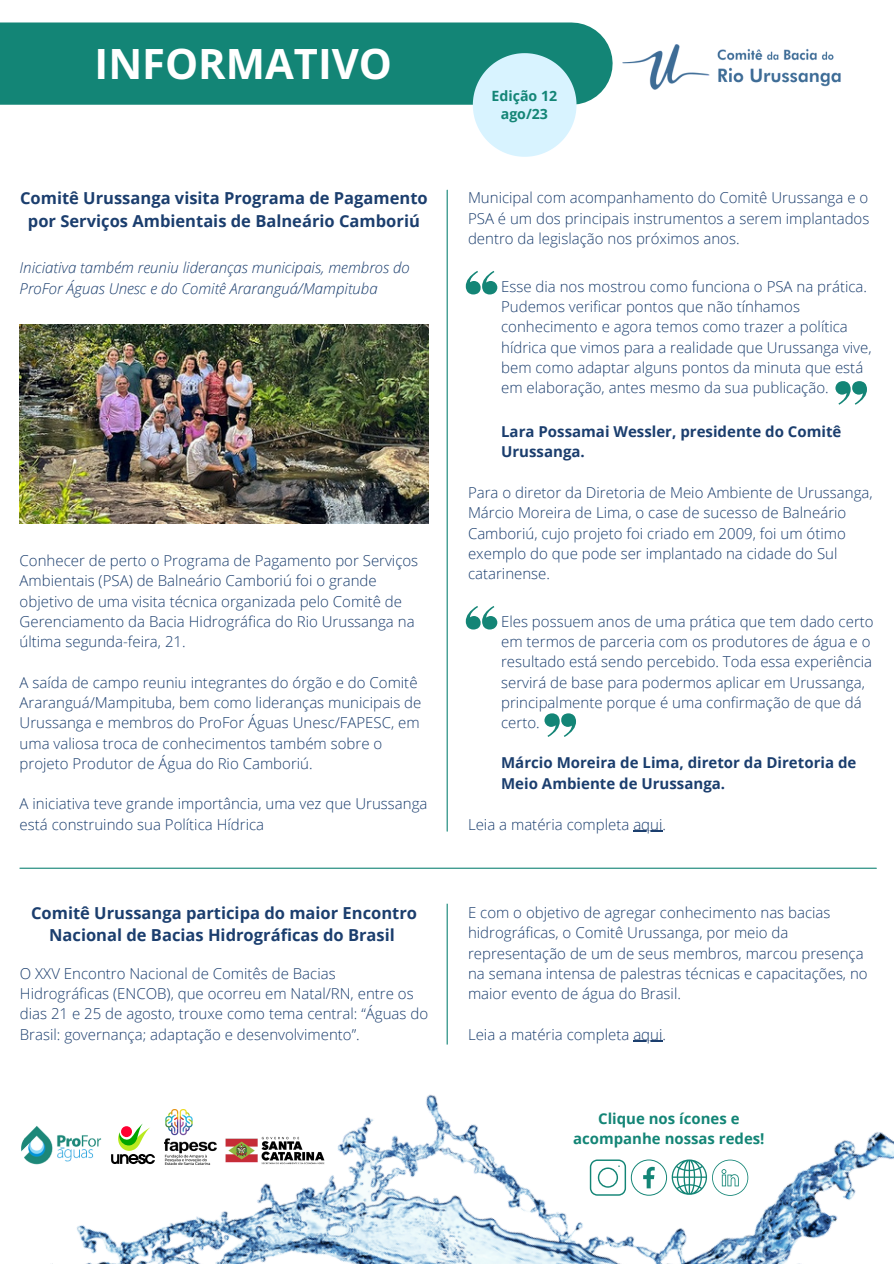
<style>
.page{position:relative;width:894px;height:1264px;background:#fff}
.page>*{position:absolute;margin:0;border:0;box-sizing:border-box;transform-origin:0 0}
.t1{font:700 41.7px "Open Sans";color:#fff}
.t2{font:700 16.5px/22.5px "Open Sans";color:#1b3e6e;text-align:center}
.t3{font:300 15px/20.2px "Open Sans";color:#1b3e6e}
.t4{font:700 15px/20.2px "Open Sans";color:#1b3e6e}
.t5{font:italic 300 15px/20.2px "Open Sans";color:#1b3e6e}
.t6{font:700 15px/20.7px "Open Sans";color:#138576;text-align:center}
.t7{font:700 14.1px "Open Sans";color:#138576}
</style>
<div class="page">
<div style="left:0;top:23px;width:571px;height:82px;background:#138576"></div>
<svg style="left:472px;top:53px;width:104px;height:104px"></svg>
<img style="left:19px;top:779px;width:874px;height:484px">
<img style="left:20px;top:1123px;width:83px;height:44px">
<svg style="left:111px;top:1123px;width:44px;height:41px"></svg>
<img style="left:164px;top:1109px;width:52px;height:55px">
<img style="left:223px;top:1130px;width:111px;height:36px">
<img style="left:622px;top:44px;width:219px;height:46px">
<svg style="left:589px;top:1159px;width:159px;height:36px"></svg>
<hr style="left:446px;top:190px;width:1px;height:641px;background:#138576">
<img style="left:20px;top:324px;width:408px;height:200px">
<svg style="left:835px;top:381px;width:31px;height:24px"></svg>
<svg style="left:465px;top:271px;width:32px;height:23px"></svg>
<svg style="left:544px;top:713px;width:32px;height:24px"></svg>
<svg style="left:465px;top:606px;width:32px;height:23px"></svg>
<hr style="left:633px;top:830px;width:29px;height:2px;background:#1b3e6e">
<hr style="left:20px;top:867px;width:856px;height:1px;background:#138576">
<hr style="left:446px;top:903px;width:1px;height:141px;background:#138576">
<svg style="left:633px;top:1040px;width:29px;height:1px"></svg>
<p class="t1" style="left:94px;top:35px;width:299px">INFORMATIVO</p>
<p class="t2" style="left:20px;top:187px;width:409px">Comitê Urussanga visita Programa de Pagamento por Serviços Ambientais de Balneário Camboriú</p>
<p class="t5" style="left:20px;top:257px;width:391px">Iniciativa também reuniu lideranças municipais, membros do<br>ProFor Águas Unesc e do Comitê Araranguá/Mampituba</p>
<p class="t3" style="left:20px;top:550px;width:400px">Conhecer de perto o Programa de Pagamento por Serviços Ambientais (PSA) de Balneário Camboriú foi o grande objetivo de uma visita técnica organizada pelo Comitê de Gerenciamento da Bacia Hidrográfica do Rio Urussanga na última segunda-feira, 21.</p>
<p class="t3" style="left:20px;top:671px;width:403px">A saída de campo reuniu integrantes do órgão e do Comitê Araranguá/Mampituba, bem como lideranças municipais de Urussanga e membros do ProFor Águas Unesc/FAPESC, em uma valiosa troca de conhecimentos também sobre o projeto Produtor de Água do Rio Camboriú.</p>
<p class="t3" style="left:20px;top:793px;width:409px">A iniciativa teve grande importância, uma vez que Urussanga está construindo sua Política Hídrica</p>
<p class="t7" style="left:491px;top:85px;width:67px">Edição 12</p>
<p class="t7" style="left:500px;top:104px;width:49px">ago/23</p>
<p class="t3" style="left:468px;top:187px;width:403px;text-align:justify">Municipal com acompanhamento do Comitê Urussanga e o PSA é um dos principais instrumentos a serem implantados dentro da legislação nos próximos anos.</p>
<p class="t3" style="left:501px;top:276px;width:372px">Esse dia nos mostrou como funciona o PSA na prática.<br>Pudemos verificar pontos que não tínhamos conhecimento e agora temos como trazer a política hídrica que vimos para a realidade que Urussanga vive, bem como adaptar alguns pontos da minuta que está em elaboração, antes mesmo da sua publicação.</p>
<p class="t4" style="left:501px;top:420px;width:342px">Lara Possamai Wessler, presidente do Comitê<br>Urussanga.</p>
<p class="t3" style="left:468px;top:482px;width:406px">Para o diretor da Diretoria de Meio Ambiente de Urussanga, Márcio Moreira de Lima, o case de sucesso de Balneário Camboriú, cujo projeto foi criado em 2009, foi um ótimo exemplo do que pode ser implantado na cidade do Sul catarinense.</p>
<p class="t3" style="left:501px;top:611px;width:374px">Eles possuem anos de uma prática que tem dado certo em termos de parceria com os produtores de água e o resultado está sendo percebido. Toda essa experiência servirá de base para podermos aplicar em Urussanga, principalmente porque é uma confirmação de que dá certo.</p>
<p class="t4" style="left:501px;top:752px;width:356px">Márcio Moreira de Lima, diretor da Diretoria de<br>Meio Ambiente de Urussanga.</p>
<p class="t3" style="left:468px;top:813px;width:199px">Leia a matéria completa aqui.</p>
<p class="t2" style="left:31px;top:901px;width:387px">Comitê Urussanga participa do maior Encontro<br>Nacional de Bacias Hidrográficas do Brasil</p>
<p class="t3" style="left:468px;top:902px;width:401px">E com o objetivo de agregar conhecimento nas bacias hidrográficas, o Comitê Urussanga, por meio da representação de um de seus membros, marcou presença na semana intensa de palestras técnicas e capacitações, no maior evento de água do Brasil.</p>
<p class="t3" style="left:468px;top:1023px;width:199px">Leia a matéria completa aqui.</p>
<p class="t3" style="left:20px;top:962px;width:409px">O XXV Encontro Nacional de Comitês de Bacias Hidrográficas (ENCOB), que ocorreu em Natal/RN, entre os dias 21 e 25 de agosto, trouxe como tema central: “Águas do Brasil: governança; adaptação e desenvolvimento”.</p>
<p class="t6" style="left:573px;top:1107px;width:193px">Clique nos ícones e acompanhe nossas redes!</p>
</div>
